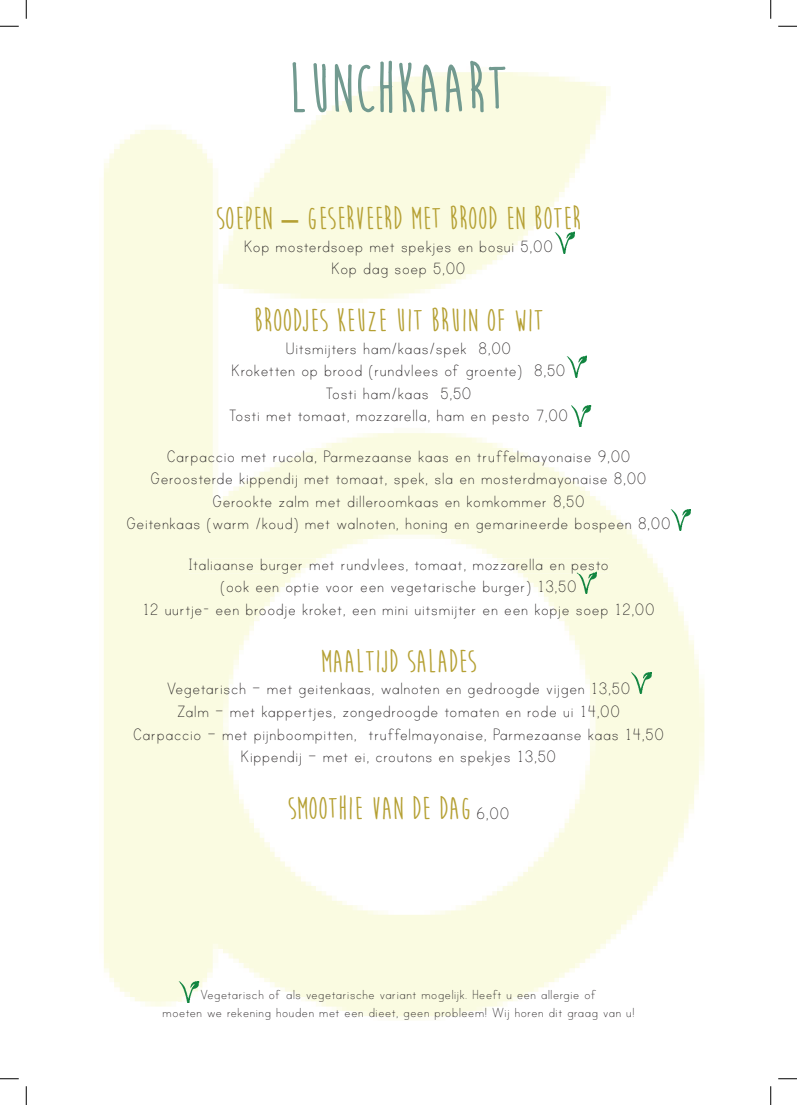
<style>
.page{position:relative;width:797px;height:1105px;background:#fff}
.page>*{position:absolute;margin:0;border:0;box-sizing:border-box;transform-origin:0 0}
.t1{font:700 32.5px "Moon Flower";color:#b5a033}
.t2{font:18.75px/22.5px "Print Clearly OT";color:#231f20;text-align:center}
.t3{font:15px/18px "Print Clearly OT";color:#231f20;text-align:center}
.s1{font-family:"Print Clearly OT";font-weight:400;font-size:18.75px;color:#231f20}
</style>
<div class="page">
<img style="left:104px;top:72px;width:601px;height:948px">
<img style="left:189px;top:559px;width:420px;height:15px">
<svg style="left:291px;top:62px;width:15px;height:51px"></svg>
<svg style="left:312px;top:63px;width:15px;height:50px"></svg>
<svg style="left:333px;top:60px;width:105px;height:54px"></svg>
<svg style="left:444px;top:60px;width:62px;height:53px"></svg>
<img style="left:554px;top:232px;width:21px;height:21px">
<img style="left:571px;top:405px;width:20px;height:22px">
<img style="left:670px;top:509px;width:21px;height:21px">
<img style="left:631px;top:672px;width:20px;height:21px">
<img style="left:179px;top:981px;width:20px;height:22px">
<img style="left:576px;top:574px;width:21px;height:19px">
<img style="left:576px;top:572px;width:21px;height:2px">
<img style="left:566px;top:356px;width:20px;height:21px">
<svg style="left:0;top:25px;width:19px;height:2px"></svg>
<svg style="left:778px;top:25px;width:19px;height:2px"></svg>
<svg style="left:0;top:1078px;width:19px;height:1px"></svg>
<svg style="left:778px;top:1078px;width:19px;height:1px"></svg>
<svg style="left:25px;top:0;width:2px;height:19px"></svg>
<svg style="left:25px;top:1086px;width:2px;height:19px"></svg>
<svg style="left:770px;top:0;width:1px;height:19px"></svg>
<svg style="left:770px;top:1086px;width:1px;height:19px"></svg>
<h1 class="t1" style="left:216px;top:202px;width:367px">SOEPEN – GESERVEERD MET BROOD EN BOTER</h1>
<p class="t2" style="left:244px;top:235px;width:311px">Kop mosterdsoep met spekjes en bosui 5,00<br>Kop dag soep 5,00</p>
<h1 class="t1" style="left:254px;top:304px;width:291px">BROODJES KEUZE UIT BRUIN OF WIT</h1>
<p class="t2" style="left:228px;top:337px;width:341px">Uitsmijters ham/kaas/spek 8,00<br>Kroketten op brood (rundvlees of groente) 8,50<br>Tosti ham/kaas 5,50<br>Tosti met tomaat, mozzarella, ham en pesto 7,00</p>
<p class="t2" style="left:126px;top:445px;width:546px">Carpaccio met rucola, Parmezaanse kaas en truffelmayonaise 9,00<br>Geroosterde kippendij met tomaat, spek, sla en mosterdmayonaise 8,00<br>Gerookte zalm met dilleroomkaas en komkommer 8,50<br>Geitenkaas (warm /koud) met walnoten, honing en gemarineerde bospeen 8,00</p>
<p class="t2" style="left:142px;top:553px;width:514px">Italiaanse burger met rundvlees, tomaat, mozzarella en pesto<br>(ook een optie voor een vegetarische burger) 13,50<br>12 uurtje- een broodje kroket, een mini uitsmijter en een kopje soep 12,00</p>
<h1 class="t1" style="left:320px;top:644px;width:157px">MAALTIJD SALADES</h1>
<p class="t2" style="left:133px;top:678px;width:533px">Vegetarisch – met geitenkaas, walnoten en gedroogde vijgen 13,50<br>Zalm – met kappertjes, zongedroogde tomaten en rode ui 14,00<br>Carpaccio – met pijnboompitten, truffelmayonaise, Parmezaanse kaas 14,50<br>Kippendij – met ei, croutons en spekjes 13,50</p>
<h1 class="t1" style="left:287px;top:791px;width:223px">SMOOTHIE VAN DE DAG <span class="s1">6,00</span></h1>
<p class="t3" style="left:162px;top:986px;width:474px">Vegetarisch of als vegetarische variant mogelijk. Heeft u een allergie of<br>moeten we rekening houden met een dieet, geen probleem! Wij horen dit graag van u!</p>
</div>
